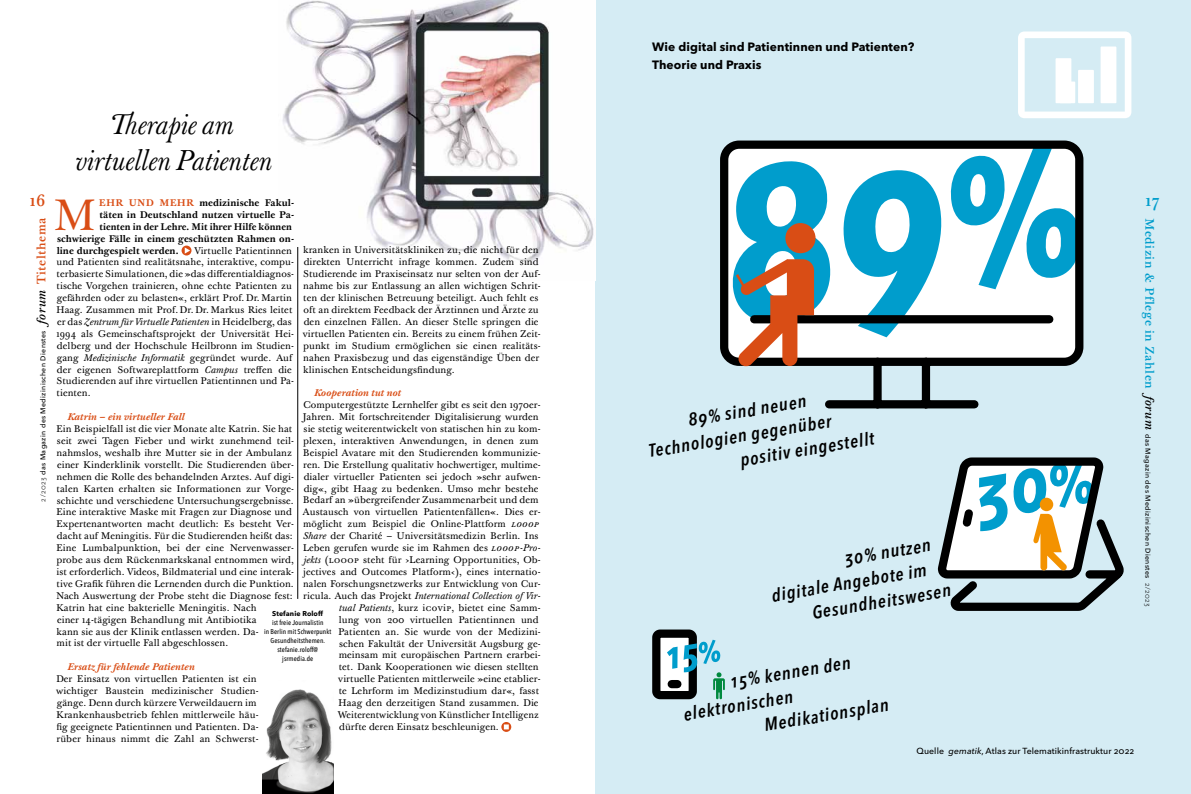
<style>
.page{position:relative;width:1191px;height:794px;background:#fff}
.page>*{position:absolute;margin:0;border:0;box-sizing:border-box;transform-origin:0 0}
.t1{font:42.8px "Baskerville 120 Pro";color:#d94d15}
.t2{font:italic 28px/35.7px "Baskerville 120 Pro";color:#000;text-align:center}
.t3{font:italic 600 condensed 18px "Avenir Next LT Pro";color:#000}
.t4{font:500 16px "Baskerville 10 Pro";color:#d94d15}
.t5{font:500 16px "Baskerville 10 Pro";color:#009dcc}
.t6{font:700 12px/17.9px "Avenir Next LT Pro";letter-spacing:.01em;color:#000}
.t7{font:9.5px/11.9px "Baskerville 10 Pro";letter-spacing:.01em;color:#000}
.t8{font:700 9.5px "Baskerville 10 Pro";letter-spacing:.01em;color:#000}
.t9{font:italic 700 9.5px "Baskerville 10 Pro";letter-spacing:.01em;color:#d94d15}
.t10{font:italic 9.5px "Baskerville 10 Pro";letter-spacing:.01em;color:#000}
.t11{font:700 9.5px "Baskerville 10 Pro";letter-spacing:.01em;color:#000;scale:.96 1}
.t12{font:500 8.8px "Avenir Next LT Pro";letter-spacing:.01em;color:#000}
.t13{font:500 7px "Avenir Next LT Pro";letter-spacing:.05em;color:#000}
.t14{font:500 condensed 7px/8.9px "Avenir Next LT Pro";letter-spacing:.01em;color:#000;text-align:center}
.t15{font:700 7px "Avenir Next LT Pro";letter-spacing:.01em;color:#000}
.s1{font-weight:300}
.s2{font-family:"Baskerville 10 Pro";font-style:italic;font-size:12px}
.s3{font-family:"Baskerville 10 Pro";font-size:12px;color:#d94d15}
.s4{color:#d94d15}
.s5{font-family:"Baskerville 10 Pro";font-size:12px;color:#009dcc}
.s6{font-style:italic}
.s7{font-style:normal}
</style>
<div class="page">
<div style="left:595px;top:0;width:596px;height:794px;background:#d5ecf4"></div>
<img style="left:282px;top:0;width:312px;height:280px">
<svg style="left:182px;top:245px;width:9px;height:10px"></svg>
<svg style="left:501px;top:722px;width:10px;height:10px"></svg>
<hr style="left:297px;top:247px;width:1px;height:352px;background:#000">
<img style="left:262px;top:689px;width:71px;height:105px">
<svg style="left:652px;top:629px;width:73px;height:71px"></svg>
<svg style="left:720px;top:140px;width:364px;height:269px"></svg>
<svg style="left:733px;top:223px;width:82px;height:144px;background:#9b8c82"></svg>
<svg style="left:1018px;top:31px;width:113px;height:87px"></svg>
<svg style="left:937px;top:457px;width:187px;height:154px"></svg>
<h2 class="t2" style="left:75px;top:108px;width:199px">Therapie am virtuellen Patienten</h2>
<p class="t6" style="left:652px;top:38px;width:264px">Wie digital sind Patientinnen und Patienten?<br>Theorie und Praxis</p>
<h3 class="t4" style="left:30px;top:190px;width:17px">16</h3>
<h3 class="t5" style="left:1145px;top:190px;width:15px">17</h3>
<p class="t13" style="left:39px;top:502px;width:286px;rotate:-90deg"><span class="s1">2/2023</span> das Magazin des Medizinischen Dienstes <span class="s2">forum</span> <span class="s3">Titelthema</span></p>
<h1 class="t1" style="left:53px;top:188px;width:46px">M</h1>
<p class="t8" style="left:99px;top:196px;width:197px"><span class="s4">EHR UND MEHR</span> medizinische Fakul-</p>
<p class="t8" style="left:99px;top:208px;width:196px">täten in Deutschland nutzen virtuelle Pa-</p>
<p class="t11" style="left:99px;top:220px;width:202px">tienten in der Lehre. Mit ihrer Hilfe können</p>
<p class="t8" style="left:57px;top:232px;width:238px">schwierige Fälle in einem geschützten Rahmen on-</p>
<p class="t8" style="left:57px;top:244px;width:123px">line durchgespielt werden.</p>
<p class="t13" style="left:1152px;top:218px;width:390px;rotate:90deg"><span class="s5">Medizin &amp; Pflege in Zahlen</span> <span class="s2">forum</span> das Magazin des Medizinischen Dienstes <span class="s1">2/2023</span></p>
<p class="t7" style="left:303px;top:245px;width:239px">kranken in Universitätskliniken zu, die nicht für den direkten Unterricht infrage kommen. Zudem sind Studierende im Praxiseinsatz nur selten von der Auf&shy;nahme bis zur Entlassung an allen wichtigen Schrit&shy;ten der klinischen Betreuung beteiligt. Auch fehlt es oft an direktem Feedback der Ärztinnen und Ärzte zu den einzelnen Fällen. An dieser Stelle springen die virtuellen Patienten ein. Bereits zu einem frühen Zeit&shy;punkt im Studium ermöglichen sie einen realitäts&shy;nahen Praxisbezug und das eigenständige Üben der klinischen Entscheidungsfindung.</p>
<p class="t9" style="left:314px;top:387px;width:89px">Kooperation tut not</p>
<p class="t7" style="left:302px;top:399px;width:240px">Computergestützte Lernhelfer gibt es seit den 1970er-Jahren. Mit fortschreitender Digitalisierung wurden sie stetig weiterentwickelt von statischen hin zu kom&shy;plexen, interaktiven Anwendungen, in denen zum Beispiel Avatare mit den Studierenden kommunizie&shy;ren. Die Erstellung qualitativ hochwertiger, multime&shy;dialer virtueller Patienten sei jedoch »sehr aufwen&shy;dig«, gibt Haag zu bedenken. Umso mehr bestehe Bedarf an »übergreifender Zusammenarbeit und dem Austausch von virtuellen Patientenfällen«. Dies er&shy;möglicht zum Beispiel die Online-Plattform <span class="s6">LOOOP Share</span> der Charité – Universitätsmedizin Berlin. Ins Leben gerufen wurde sie im Rahmen des <span class="s6">LOOOP-Pro&shy;jekts</span> (Looop</p>
<p class="t7" style="left:56px;top:245px;width:239px;text-indent:138px">Virtuelle Patientinnen und Patienten sind realitätsnahe, interaktive, compu&shy;terbasierte Simulationen, die »das differentialdiagnos&shy;tische Vorgehen trainieren, ohne echte Patienten zu gefährden oder zu belasten«, erklärt Prof. Dr.Martin Haag. Zusammen mit Prof. Dr. Dr.Markus Ries leitet er das <span class="s6">Zentrum für Virtuelle Patienten</span> in Heidelberg, das 1994 als Gemeinschaftsprojekt der Universität Hei&shy;delberg und der Hochschule Heilbronn im Studien&shy;gang <span class="s6">Medizinische Informatik</span> gegründet wurde. Auf der eigenen Softwareplattform <span class="s6">Campus</span> treffen die Studierenden auf ihre virtuellen Patientinnen und Pa&shy;tienten.</p>
<p class="t9" style="left:67px;top:411px;width:119px">Katrin – ein virtueller Fall</p>
<p class="t7" style="left:56px;top:423px;width:239px">Ein Beispielfall ist die vier Monate alte Katrin. Sie hat seit zwei Tagen Fieber und wirkt zunehmend teil&shy;nahmslos, weshalb ihre Mutter sie in der Ambulanz einer Kinderklinik vorstellt. Die Studierenden über&shy;nehmen die Rolle des behandelnden Arztes. Auf digi&shy;talen Karten erhalten sie Informationen zur Vorge&shy;schichte und verschiedene Untersuchungsergebnisse.<br>Eine interaktive Maske mit Fragen zur Diagnose und Expertenantworten macht deutlich: Es besteht Ver&shy;dacht auf Meningitis. Für die Studierenden heißt das:<br>Eine Lumbalpunktion, bei der eine Nervenwasser&shy;probe aus dem Rückenmarkskanal entnommen wird, ist erforderlich. Videos, Bildmaterial und eine interak&shy;tive Grafik führen die Lernenden durch die Punktion.<br>Nach Auswertung der Probe steht die Diagnose fest:<br>Katrin hat eine bakterielle Meningitis. Nach<br>einer 14-tägigen Behandlung mit Antibiotika<br>kann sie aus der Klinik entlassen werden. Da-<br>mit ist der virtuelle Fall abgeschlossen.</p>
<p class="t9" style="left:67px;top:661px;width:129px">Ersatz für fehlende Patienten</p>
<p class="t7" style="left:56px;top:673px;width:204px">Der Einsatz von virtuellen Patienten ist ein wichtiger Baustein medizinischer Studien&shy;gänge. Denn durch kürzere Verweildauern im Krankenhausbetrieb fehlen mittlerweile häu&shy;fig geeignete Patientinnen und Patienten. Da&shy;rüber hinaus nimmt die Zahl an Schwerst-</p>
<h3 class="t3" style="left:686px;top:410px;width:121px;rotate:-10deg">89% sind neuen</h3>
<h3 class="t3" style="left:647px;top:441px;width:186px;rotate:-10deg">Technologien gegenüber</h3>
<h3 class="t3" style="left:738px;top:450px;width:137px;rotate:-10deg">positiv eingestellt</h3>
<h3 class="t3" style="left:843px;top:548px;width:89px;rotate:-10deg">30% nutzen</h3>
<h3 class="t3" style="left:770px;top:585px;width:158px;rotate:-10deg">digitale Angebote im</h3>
<p class="t7" style="left:363px;top:554px;width:179px">steht für ›Learning Opportunities, Ob-</p>
<p class="t7" style="left:303px;top:566px;width:238px">jectives and Outcomes Platform‹), eines internatio-</p>
<p class="t7" style="left:303px;top:578px;width:237px">nalen Forschungsnetzwerks zur Entwicklung von Cur--</p>
<p class="t10" style="left:303px;top:589px;width:238px"><span class="s7">ricula. Auch das Projekt</span> International Collection of Vir-</p>
<p class="t7" style="left:339px;top:602px;width:203px"><span class="s6">tual Patients</span>, kurz iCoViP, bietet eine Samm-</p>
<p class="t7" style="left:339px;top:614px;width:201px">lung von 200 virtuellen Patientinnen und</p>
<p class="t7" style="left:338px;top:626px;width:204px">Patienten an. Sie wurde von der Medizini-</p>
<p class="t7" style="left:339px;top:638px;width:203px">schen Fakultät der Universität Augsburg ge-</p>
<p class="t7" style="left:339px;top:649px;width:203px">meinsam mit europäischen Partnern erarbei-</p>
<p class="t7" style="left:339px;top:661px;width:201px">tet. Dank Kooperationen wie diesen stellten</p>
<p class="t7" style="left:338px;top:673px;width:204px">virtuelle Patienten mittlerweile »eine etablier-</p>
<p class="t7" style="left:339px;top:685px;width:202px">te Lehrform im Medizinstudium dar«, fasst</p>
<p class="t7" style="left:338px;top:697px;width:202px">Haag den derzeitigen Stand zusammen. Die</p>
<p class="t7" style="left:338px;top:709px;width:202px">Weiterentwicklung von Künstlicher Intelligenz</p>
<p class="t7" style="left:339px;top:721px;width:161px">dürfte deren Einsatz beschleunigen.</p>
<h3 class="t3" style="left:810px;top:603px;width:142px;rotate:-10deg">Gesundheitswesen</h3>
<p class="t15" style="left:272px;top:609px;width:52px">Stefanie Roloff</p>
<p class="t14" style="left:264px;top:618px;width:69px">ist freie Journalistin<br>in Berlin mit Schwerpunkt<br>Gesundheitsthemen. stefanie.roloff@ jsrmedia.de</p>
<h3 class="t3" style="left:729px;top:672px;width:123px;rotate:-10deg">15% kennen den</h3>
<h3 class="t3" style="left:682px;top:704px;width:112px;rotate:-10deg">elektronischen</h3>
<h3 class="t3" style="left:762px;top:715px;width:127px;rotate:-10deg">Medikationsplan</h3>
<p class="t12" style="left:916px;top:745px;width:219px">Quelle <span class="s6">gematik</span>, Atlas zur Telematikinfrastruktur 2022</p>
</div>
